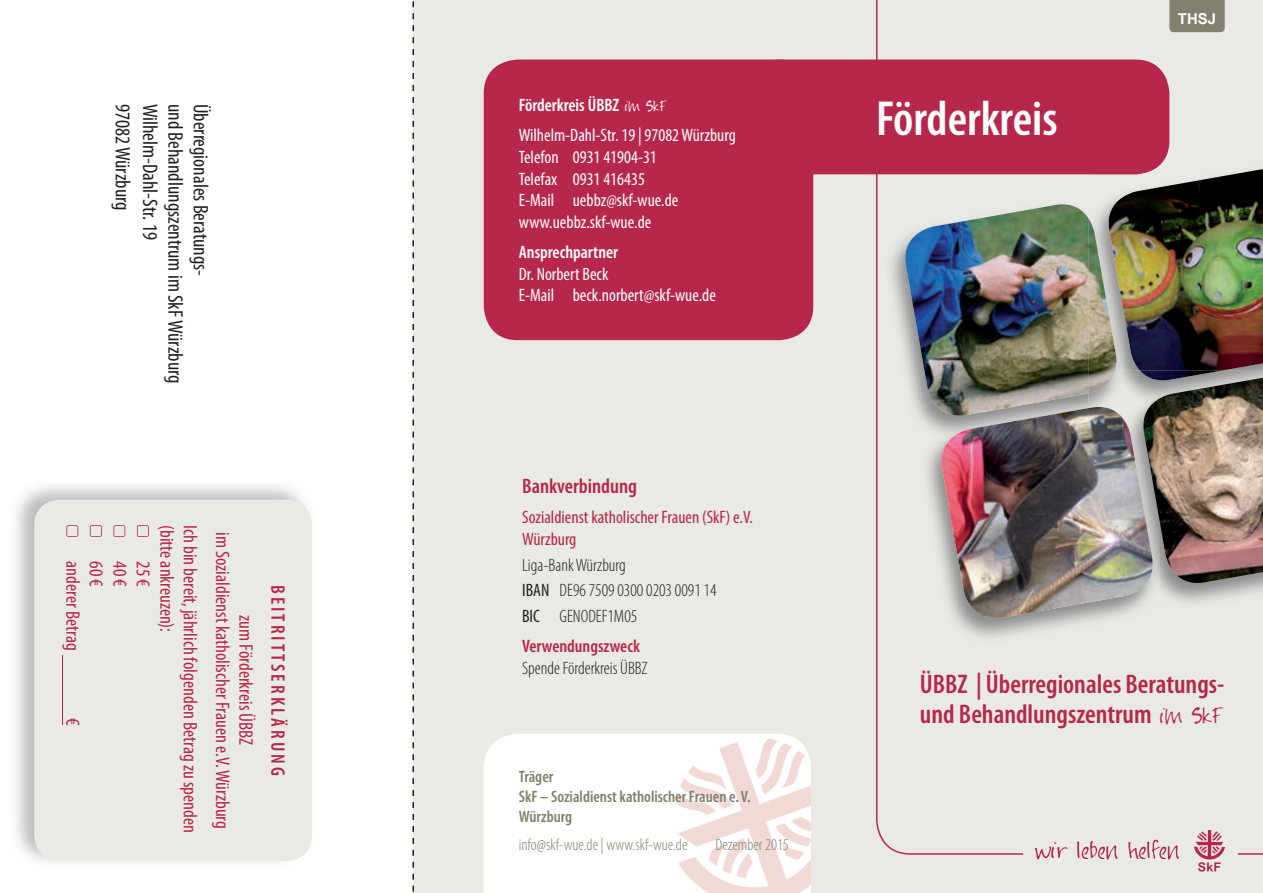
<style>
.page{position:relative;width:1263px;height:893px;background:#fff}
.page>*{position:absolute;margin:0;border:0;box-sizing:border-box;transform-origin:0 0}
.t1{font:600 condensed 49.5px "Myriad Pro";color:#fff}
.t2{font:600 condensed 27px/30px "Myriad Pro";color:#b6274b}
.t3{font:condensed 21.15px "Myriad Pro";color:#231f20}
.t4{font:600 condensed 21px "Myriad Pro";color:#b6274b}
.t5{font:condensed 19.65px/23.5px "Myriad Pro";color:#b6274b;text-align:center}
.t6{font:600 condensed 19.65px "Myriad Pro";color:#b6274b}
.t7{font:condensed 18px/21.6px "Myriad Pro";color:#fff}
.t8{font:300 condensed 18px/25.8px "Myriad Pro";color:#231f20}
.t9{font:condensed 18px/21.6px "Myriad Pro";color:#b6274b}
.t10{font:600 condensed 18px "Myriad Pro";color:#b6274b}
.t11{font:600 condensed 18px "Myriad Pro";color:#fff}
.t12{font:600 condensed 16.5px/19.8px "Myriad Pro";color:#82806e}
.t13{font:300 condensed 16.5px "Myriad Pro";color:#82806e}
.t14{font:700 15px "Arial";color:#fff}
.s1{font-weight:600}
.s2{font-family:"Jayne Print Hand";font-stretch:normal;font-size:12px}
.s3{font-weight:400}
.s4{font-family:"Jayne Print Hand";font-weight:400;font-stretch:normal;font-size:18px}
</style>
<div class="page">
<div style="left:412px;top:0;width:851px;height:893px;background:#e9e9e5"></div>
<svg style="left:876px;top:0;width:387px;height:855px"></svg>
<div style="left:1022px;top:826px;width:215px;height:57px;background:#e9e9e5"></div>
<svg style="left:1194px;top:830px;width:31px;height:41px"></svg>
<svg style="left:1035px;top:842px;width:32px;height:17px"></svg>
<svg style="left:1077px;top:841px;width:40px;height:19px"></svg>
<svg style="left:1128px;top:840px;width:51px;height:20px"></svg>
<div style="left:484px;top:60px;width:329px;height:280px;background:#b6274b;border-radius:34px"></div>
<div style="left:484px;top:734px;width:310px;height:159px;background:#fff"></div>
<svg style="left:676px;top:738px;width:135px;height:155px"></svg>
<div style="left:744px;top:60px;width:425px;height:114px;background:#b6274b;border-radius:34px"></div>
<div style="left:1169px;top:0;width:56px;height:32px;background:#82806e"></div>
<img style="left:885px;top:201px;width:203px;height:239px">
<img style="left:905px;top:204px;width:183px;height:200px">
<img style="left:1088px;top:166px;width:175px;height:35px">
<img style="left:1088px;top:166px;width:71px;height:8px">
<img style="left:1088px;top:201px;width:35px;height:203px">
<img style="left:1088px;top:218px;width:34px;height:176px">
<img style="left:1108px;top:169px;width:155px;height:202px">
<img style="left:921px;top:440px;width:239px;height:203px">
<img style="left:921px;top:404px;width:202px;height:36px">
<img style="left:935px;top:404px;width:94px;height:12px">
<img style="left:940px;top:408px;width:183px;height:214px">
<img style="left:1123px;top:371px;width:140px;height:237px">
<img style="left:1140px;top:371px;width:81px;height:7px">
<img style="left:1124px;top:404px;width:14px;height:1px">
<svg style="left:1123px;top:404px;width:1px;height:15px"></svg>
<img style="left:1123px;top:419px;width:35px;height:177px">
<img style="left:1138px;top:378px;width:125px;height:210px">
<div style="left:34px;top:500px;width:278px;height:361px;background:#e9e9e5;border-radius:26px"></div>
<svg style="left:137px;top:525px;width:12px;height:12px"></svg>
<svg style="left:113px;top:525px;width:12px;height:12px"></svg>
<svg style="left:90px;top:525px;width:12px;height:12px"></svg>
<svg style="left:66px;top:525px;width:12px;height:12px"></svg>
<hr style="left:62px;top:655px;width:1px;height:70px;background:#b6274b">
<svg style="left:412px;top:0;width:2px;height:7px"></svg>
<svg style="left:412px;top:13px;width:2px;height:6px"></svg>
<svg style="left:412px;top:25px;width:2px;height:6px"></svg>
<svg style="left:412px;top:37px;width:2px;height:6px"></svg>
<svg style="left:412px;top:49px;width:2px;height:6px"></svg>
<svg style="left:412px;top:61px;width:2px;height:6px"></svg>
<svg style="left:412px;top:73px;width:2px;height:6px"></svg>
<svg style="left:412px;top:85px;width:2px;height:6px"></svg>
<svg style="left:412px;top:97px;width:2px;height:6px"></svg>
<svg style="left:412px;top:109px;width:2px;height:6px"></svg>
<svg style="left:412px;top:121px;width:2px;height:6px"></svg>
<svg style="left:412px;top:133px;width:2px;height:6px"></svg>
<svg style="left:412px;top:145px;width:2px;height:6px"></svg>
<svg style="left:412px;top:157px;width:2px;height:6px"></svg>
<svg style="left:412px;top:169px;width:2px;height:6px"></svg>
<svg style="left:412px;top:181px;width:2px;height:6px"></svg>
<svg style="left:412px;top:204px;width:2px;height:6px"></svg>
<svg style="left:412px;top:216px;width:2px;height:6px"></svg>
<svg style="left:412px;top:228px;width:2px;height:6px"></svg>
<svg style="left:412px;top:240px;width:2px;height:6px"></svg>
<svg style="left:412px;top:252px;width:2px;height:6px"></svg>
<svg style="left:412px;top:264px;width:2px;height:6px"></svg>
<svg style="left:412px;top:276px;width:2px;height:6px"></svg>
<svg style="left:412px;top:288px;width:2px;height:6px"></svg>
<svg style="left:412px;top:300px;width:2px;height:6px"></svg>
<svg style="left:412px;top:312px;width:2px;height:6px"></svg>
<svg style="left:412px;top:324px;width:2px;height:6px"></svg>
<svg style="left:412px;top:336px;width:2px;height:6px"></svg>
<svg style="left:412px;top:348px;width:2px;height:6px"></svg>
<svg style="left:412px;top:360px;width:2px;height:6px"></svg>
<svg style="left:412px;top:372px;width:2px;height:6px"></svg>
<svg style="left:412px;top:384px;width:2px;height:6px"></svg>
<svg style="left:412px;top:396px;width:2px;height:6px"></svg>
<svg style="left:412px;top:408px;width:2px;height:6px"></svg>
<svg style="left:412px;top:420px;width:2px;height:6px"></svg>
<svg style="left:412px;top:443px;width:2px;height:6px"></svg>
<svg style="left:412px;top:455px;width:2px;height:6px"></svg>
<svg style="left:412px;top:467px;width:2px;height:6px"></svg>
<svg style="left:412px;top:479px;width:2px;height:6px"></svg>
<svg style="left:412px;top:491px;width:2px;height:6px"></svg>
<svg style="left:412px;top:503px;width:2px;height:6px"></svg>
<svg style="left:412px;top:515px;width:2px;height:6px"></svg>
<svg style="left:412px;top:527px;width:2px;height:6px"></svg>
<svg style="left:412px;top:539px;width:2px;height:6px"></svg>
<svg style="left:412px;top:551px;width:2px;height:6px"></svg>
<svg style="left:412px;top:563px;width:2px;height:6px"></svg>
<svg style="left:412px;top:575px;width:2px;height:6px"></svg>
<svg style="left:412px;top:587px;width:2px;height:6px"></svg>
<svg style="left:412px;top:599px;width:2px;height:6px"></svg>
<svg style="left:412px;top:611px;width:2px;height:6px"></svg>
<svg style="left:412px;top:623px;width:2px;height:6px"></svg>
<svg style="left:412px;top:635px;width:2px;height:6px"></svg>
<svg style="left:412px;top:647px;width:2px;height:6px"></svg>
<svg style="left:412px;top:659px;width:2px;height:6px"></svg>
<svg style="left:412px;top:682px;width:2px;height:6px"></svg>
<svg style="left:412px;top:694px;width:2px;height:6px"></svg>
<svg style="left:412px;top:706px;width:2px;height:6px"></svg>
<svg style="left:412px;top:718px;width:2px;height:6px"></svg>
<svg style="left:412px;top:730px;width:2px;height:6px"></svg>
<svg style="left:412px;top:742px;width:2px;height:6px"></svg>
<svg style="left:412px;top:754px;width:2px;height:6px"></svg>
<svg style="left:412px;top:766px;width:2px;height:6px"></svg>
<svg style="left:412px;top:778px;width:2px;height:6px"></svg>
<svg style="left:412px;top:790px;width:2px;height:6px"></svg>
<svg style="left:412px;top:802px;width:2px;height:6px"></svg>
<svg style="left:412px;top:814px;width:2px;height:6px"></svg>
<svg style="left:412px;top:826px;width:2px;height:6px"></svg>
<svg style="left:412px;top:838px;width:2px;height:6px"></svg>
<svg style="left:412px;top:850px;width:2px;height:6px"></svg>
<svg style="left:412px;top:862px;width:2px;height:6px"></svg>
<svg style="left:412px;top:874px;width:2px;height:6px"></svg>
<svg style="left:412px;top:886px;width:2px;height:7px"></svg>
<p class="t3" style="left:136px;top:104px;width:108px;rotate:90deg">97082 Würzburg</p>
<p class="t3" style="left:163px;top:104px;width:137px;rotate:90deg">Wilhelm-Dahl-Str. 19</p>
<p class="t3" style="left:188px;top:104px;width:281px;rotate:90deg">und Behandlungszentrum im SkF Würzburg</p>
<p class="t3" style="left:214px;top:104px;width:174px;rotate:90deg">Überregionales Beratungs-</p>
<p class="t5" style="left:85px;top:561px;width:91px;rotate:90deg">anderer Betrag</p>
<p class="t5" style="left:85px;top:718px;width:9px;rotate:90deg">€</p>
<p class="t5" style="left:108px;top:561px;width:27px;rotate:90deg">60 €</p>
<p class="t5" style="left:132px;top:561px;width:27px;rotate:90deg">40 €</p>
<p class="t5" style="left:155px;top:561px;width:27px;rotate:90deg">25 €</p>
<p class="t5" style="left:179px;top:525px;width:109px;rotate:90deg">(bitte ankreuzen):</p>
<p class="t5" style="left:202px;top:525px;width:309px;rotate:90deg">Ich bin bereit, jährlich folgenden Betrag zu spenden</p>
<p class="t5" style="left:258px;top:532px;width:298px;rotate:90deg">zum Förderkreis ÜBBZ<br>im Sozialdienst katholischer Frauen e.V. Würzburg</p>
<p class="t6" style="left:290px;top:585px;width:192px;rotate:90deg">B E I T R I T T S E R K L Ä R U N G</p>
<p class="t7" style="left:519px;top:90px;width:219px;line-height:30.2px"><span class="s1">Förderkreis ÜBBZ</span> <span class="s2">im SkF<br></span>Wilhelm-Dahl-Str. 19 | 97082 Würzburg</p>
<p class="t7" style="left:519px;top:146px;width:161px">Telefon 0931 41904-31<br>Telefax 0931 416435<br>E-Mail uebbz@skf-wue.de www.uebbz.skf-wue.de</p>
<p class="t11" style="left:519px;top:241px;width:101px">Ansprechpartner</p>
<p class="t7" style="left:519px;top:263px;width:199px">Dr. Norbert Beck<br>E-Mail beck.norbert@skf-wue.de</p>
<p class="t4" style="left:522px;top:473px;width:116px">Bankverbindung</p>
<p class="t9" style="left:522px;top:506px;width:232px">Sozialdienst katholischer Frauen (SkF) e.V.<br>Würzburg</p>
<p class="t8" style="left:522px;top:552px;width:196px">Liga-Bank Würzburg<br><span class="s3">IBAN</span> DE96 7509 0300 0203 0091 14<br><span class="s3">BIC</span> GENODEF1M05</p>
<p class="t10" style="left:522px;top:635px;width:119px">Verwendungszweck</p>
<p class="t8" style="left:522px;top:655px;width:127px">Spende Förderkreis ÜBBZ</p>
<p class="t12" style="left:519px;top:766px;width:233px">Träger<br>SkF – Sozialdienst katholischer Frauen e. V.<br>Würzburg</p>
<p class="t13" style="left:519px;top:835px;width:170px">info@skf-wue.de | www.skf-wue.de</p>
<p class="t13" style="left:715px;top:835px;width:75px">Dezember 2015</p>
<h1 class="t1" style="left:876px;top:88px;width:183px">Förderkreis</h1>
<p class="t14" style="left:1178px;top:8px;width:40px">THSJ</p>
<h2 class="t2" style="left:920px;top:668px;width:306px">ÜBBZ | Überregionales Beratungs&shy;und Behandlungszentrum <span class="s4">im SkF</span></h2>
</div>
